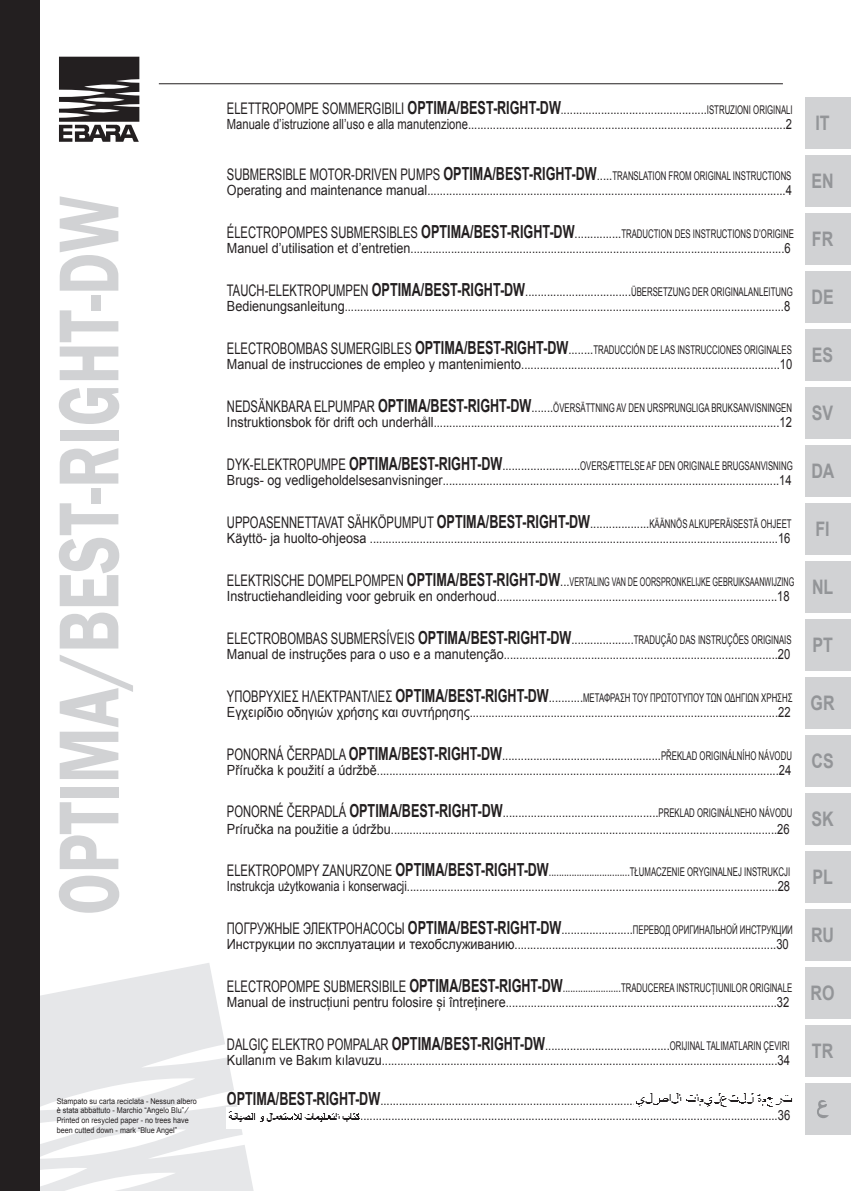
<style>
.page{position:relative;width:851px;height:1191px;background:#fff}
.page>*{position:absolute;margin:0;border:0;box-sizing:border-box;transform-origin:0 0}
.t1{font:600 88px "Franklin Gothic";color:#d1d2d4;scale:.74 1}
.t2{font:700 20px "Arial";color:#939598;scale:.8 1}
.t3{font:16px "Arial";color:#231f20;scale:.7 1}
.t4{font:14px "Arial";color:#231f20;scale:.9 1}
.t5{font:14px/15px "Arial";color:#231f20;scale:.8 1}
.t6{font:14px/15px "Arial";color:#231f20;scale:.65 1}
.t7{font:14px/15px "Arial";color:#231f20;scale:.7 1}
.t8{font:12px "Arial";color:#231f20;scale:.65 1}
.t9{font:12px "Arial";color:#231f20;scale:.6 1}
.t10{font:8px/9.6px "Arial";color:#231f20;scale:.9 1}
.s1{font-size:16px}
.s2{font-weight:700;font-size:18px}
.s3{font-size:12px}
.s4{font-size:14px}
</style>
<div class="page">
<div style="left:805px;top:97px;width:45px;height:51px;background:#d1d2d4"></div>
<div style="left:805px;top:155px;width:45px;height:51px;background:#d1d2d4"></div>
<div style="left:805px;top:213px;width:45px;height:51px;background:#d1d2d4"></div>
<div style="left:805px;top:271px;width:45px;height:51px;background:#d1d2d4"></div>
<div style="left:805px;top:329px;width:45px;height:51px;background:#d1d2d4"></div>
<div style="left:805px;top:387px;width:45px;height:51px;background:#d1d2d4"></div>
<div style="left:805px;top:445px;width:45px;height:51px;background:#d1d2d4"></div>
<div style="left:805px;top:503px;width:45px;height:51px;background:#d1d2d4"></div>
<div style="left:805px;top:561px;width:45px;height:51px;background:#d1d2d4"></div>
<div style="left:805px;top:619px;width:45px;height:51px;background:#d1d2d4"></div>
<div style="left:805px;top:677px;width:45px;height:51px;background:#d1d2d4"></div>
<div style="left:805px;top:735px;width:45px;height:51px;background:#d1d2d4"></div>
<div style="left:805px;top:793px;width:45px;height:51px;background:#d1d2d4"></div>
<div style="left:805px;top:851px;width:45px;height:51px;background:#d1d2d4"></div>
<div style="left:805px;top:909px;width:45px;height:51px;background:#d1d2d4"></div>
<div style="left:805px;top:967px;width:45px;height:51px;background:#d1d2d4"></div>
<div style="left:805px;top:1025px;width:45px;height:51px;background:#d1d2d4"></div>
<div style="left:805px;top:1083px;width:45px;height:51px;background:#d1d2d4"></div>
<svg style="left:817px;top:1100px;width:11px;height:18px"></svg>
<svg style="left:40px;top:963px;width:214px;height:228px;fill:#e6e7e9"></svg>
<hr style="left:159px;top:83px;width:623px;height:1px;background:#231f20">
<svg style="left:59px;top:57px;width:80px;height:85px"></svg>
<div style="left:0;top:0;width:40px;height:1191px;background:#231f20"></div>
<img style="left:636px;top:1093px;width:155px;height:13px">
<div style="left:227px;top:1107px;width:134px;height:21px;background:#fff"></div>
<img style="left:228px;top:1111px;width:132px;height:11px">
<h1 class="t1" style="left:35px;top:915px;width:973px;rotate:-90deg">OPTIMA/BEST-RIGHT-DW</h1>
<p class="t10" style="left:57px;top:1096px;width:157px">Stampato su carta reciclata - Nessun albero è stata abbattuto - Marchio “Angelo Blu” ⁄ Printed on resycled paper - no trees have been cutted down - mark “Blue Angel”</p>
<p class="t7" style="left:227px;top:102px;width:809px"><span class="s1">ELETTROPOMPE SOMMERGIBILI</span> <span class="s2">OPTIMA/BEST-RIGHT-DW</span>...............................................<span class="s3">ISTRUZIONI ORIGINALI<br></span>Manuale d’istruzione all’uso e alla manutenzione......................................................................................................2</p>
<p class="t8" style="left:227px;top:168px;width:869px"><span class="s1">SUBMERSIBLE MOTOR-DRIVEN PUMPS</span> <span class="s2">OPTIMA/BEST-RIGHT-DW</span><span class="s4">.....</span>TRANSLATION FROM ORIGINAL INSTRUCTIONS</p>
<p class="t4" style="left:227px;top:181px;width:629px">Operating and maintenance manual...................................................................................................................4</p>
<p class="t8" style="left:227px;top:226px;width:873px"><span class="s1">ÉLECTROPOMPES SUBMERSIBLES</span> <span class="s2">OPTIMA/BEST-RIGHT-DW</span><span class="s4">...............</span>TRADUCTION DES INSTRUCTIONS D’ORIGINE</p>
<p class="t4" style="left:227px;top:239px;width:627px">Manuel d’utilisation et d’entretien........................................................................................................................6</p>
<p class="t5" style="left:227px;top:283px;width:708px"><span class="s1">TAUCH-ELEKTROPUMPEN</span> <span class="s2">OPTIMA/BEST-RIGHT-DW</span>..................................<span class="s3">ÜBERSETZUNG DER ORIGINALANLEITUNG<br></span>Bedienungsanleitung.............................................................................................................................................8</p>
<p class="t8" style="left:227px;top:342px;width:870px"><span class="s1">ELECTROBOMBAS SUMERGIBLES</span> <span class="s2">OPTIMA/BEST-RIGHT-DW</span><span class="s4">........</span>TRADUCCIÓN DE LAS INSTRUCCIONES ORIGINALES</p>
<p class="t4" style="left:227px;top:355px;width:629px">Manual de instrucciones de empleo y mantenimiento...................................................................................10</p>
<p class="t8" style="left:227px;top:400px;width:870px"><span class="s1">NEDSÄNKBARA ELPUMPAR</span> <span class="s2">OPTIMA/BEST-RIGHT-DW</span><span class="s4">.......</span>ÖVERSÄTTNING AV DEN URSPRUNGLIGA BRUKSANVISNINGEN</p>
<p class="t4" style="left:227px;top:413px;width:629px">Instruktionsbok för drift och underhåll...............................................................................................................12</p>
<p class="t8" style="left:227px;top:458px;width:871px"><span class="s1">DYK-ELEKTROPUMPE</span> <span class="s2">OPTIMA/BEST-RIGHT-DW</span><span class="s4">.........................</span>OVERSÆTTELSE AF DEN ORIGINALE BRUGSANVISNING</p>
<p class="t4" style="left:227px;top:471px;width:629px">Brugs- og vedligeholdelsesanvisninger............................................................................................................14</p>
<p class="t3" style="left:227px;top:512px;width:808px">UPPOASENNETTAVAT SÄHKÖPUMPUT <span class="s2">OPTIMA/BEST-RIGHT-DW</span><span class="s4">...................</span><span class="s3">KÄÄNNÖS ALKUPERÄISESTÄ OHJEET</span></p>
<p class="t4" style="left:227px;top:529px;width:627px">Käyttö- ja huolto-ohjeosa ...................................................................................................................................16</p>
<p class="t9" style="left:227px;top:574px;width:946px"><span class="s1">ELEKTRISCHE DOMPELPOMPEN</span> <span class="s2">OPTIMA/BEST-RIGHT-DW</span><span class="s4">...</span>VERTALING VAN DE OORSPRONKELIJKE GEBRUIKSAANWIJZING</p>
<p class="t4" style="left:227px;top:587px;width:626px">Instructiehandleiding voor gebruik en onderhoud..........................................................................................18</p>
<p class="t8" style="left:227px;top:632px;width:870px"><span class="s1">ELECTROBOMBAS SUBMERSÍVEIS</span> <span class="s2">OPTIMA/BEST-RIGHT-DW</span><span class="s4">....................</span>TRADUÇÃO DAS INSTRUÇÕES ORIGINAIS</p>
<p class="t4" style="left:227px;top:645px;width:627px">Manual de instruções para o uso e a manutenção........................................................................................20</p>
<p class="t8" style="left:227px;top:690px;width:871px"><span class="s1">ΥΠΟΒΡΥΧΙΕΣ ΗΛΕΚΤΡΑΝΤΛΙΕΣ</span> <span class="s2">OPTIMA/BEST-RIGHT-DW</span><span class="s4">...........</span>ΜΕΤΆΦΡΑΣΗ ΤΟΥ ΠΡΩΤΟΤΎΠΟΥ ΤΩΝ ΟΔΗΓΙΏΝ ΧΡΉ ΣΗΣ</p>
<p class="t4" style="left:227px;top:703px;width:627px">Εγχειρίδιο οδηγιών χρήσης και συντήρησης...................................................................................................22</p>
<p class="t5" style="left:227px;top:747px;width:707px"><span class="s1">PONORNÁ ČERPADLA</span> <span class="s2">OPTIMA/BEST-RIGHT-DW</span>...................................................<span class="s3">PŘEKLAD ORIGINÁLNÍHO NÁVODU<br></span>Příručka k použití a údržbě.................................................................................................................................24</p>
<p class="t5" style="left:227px;top:803px;width:708px;line-height:17px"><span class="s1">PONORNÉ ČERPADLÁ</span> <span class="s2">OPTIMA/BEST-RIGHT-DW</span>..................................................<span class="s3">PREKLAD ORIGINÁLNEHO NÁVODU<br></span>Príručka na použitie a údržbu............................................................................................................................26</p>
<p class="t6" style="left:227px;top:863px;width:867px"><span class="s1">ELEKTROPOMPY ZANURZONE</span> <span class="s2">OPTIMA/BEST-RIGHT-DW</span>................................<span class="s3">TŁUMACZENIE ORYGINALNEJ INSTRUKCJI<br></span>Instrukcja użytkowania i konserwacji.......................................................................................................................28</p>
<p class="t8" style="left:227px;top:922px;width:872px"><span class="s1">ПОГРУЖНЫЕ ЭЛЕКТРОНАСОСЫ</span> <span class="s2">OPTIMA/BEST-RIGHT-DW</span><span class="s4">.......................</span>ПЕРЕВОД ОРИГИНАЛЬНОЙ ИНСТРУКЦИИ</p>
<p class="t4" style="left:227px;top:934px;width:625px">Инструкции по эксплуатации и техобслуживанию....................................................................................30</p>
<p class="t8" style="left:227px;top:980px;width:871px"><span class="s1">ELECTROPOMPE SUBMERSIBILE</span> <span class="s2">OPTIMA/BEST-RIGHT-DW</span><span class="s4">.......................</span>TRADUCEREA INSTRUCȚIUNILOR ORIGINALE</p>
<p class="t4" style="left:227px;top:992px;width:626px">Manual de instrucțiuni pentru folosire și întreținere.......................................................................................32</p>
<p class="t5" style="left:227px;top:1037px;width:705px"><span class="s1">DALGIÇ ELEKTRO POMPALAR</span> <span class="s2">OPTIMA/BEST-RIGHT-DW</span>........................................<span class="s3">ORIJINAL TALIMATLARIN ÇEVIRI<br></span>Kullanım ve Bakım kılavuzu...............................................................................................................................34</p>
<p class="t5" style="left:360px;top:1092px;width:539px;text-indent:-133px"><span class="s2">OPTIMA/BEST-RIGHT-DW</span>........................................................................................................ ......................................................................................................................................36</p>
<h2 class="t2" style="left:815px;top:109px;width:19px">IT</h2>
<h2 class="t2" style="left:811px;top:167px;width:29px">EN</h2>
<h2 class="t2" style="left:811px;top:225px;width:28px">FR</h2>
<h2 class="t2" style="left:811px;top:283px;width:29px">DE</h2>
<h2 class="t2" style="left:811px;top:341px;width:28px">ES</h2>
<h2 class="t2" style="left:811px;top:399px;width:28px">SV</h2>
<h2 class="t2" style="left:811px;top:457px;width:30px">DA</h2>
<h2 class="t2" style="left:815px;top:515px;width:19px">FI</h2>
<h2 class="t2" style="left:812px;top:573px;width:28px">NL</h2>
<h2 class="t2" style="left:812px;top:631px;width:27px">PT</h2>
<h2 class="t2" style="left:810px;top:689px;width:31px">GR</h2>
<h2 class="t2" style="left:811px;top:747px;width:29px">CS</h2>
<h2 class="t2" style="left:811px;top:805px;width:29px">SK</h2>
<h2 class="t2" style="left:812px;top:863px;width:27px">PL</h2>
<h2 class="t2" style="left:810px;top:921px;width:30px">RU</h2>
<h2 class="t2" style="left:810px;top:979px;width:31px">RO</h2>
<h2 class="t2" style="left:811px;top:1037px;width:28px">TR</h2>
</div>
